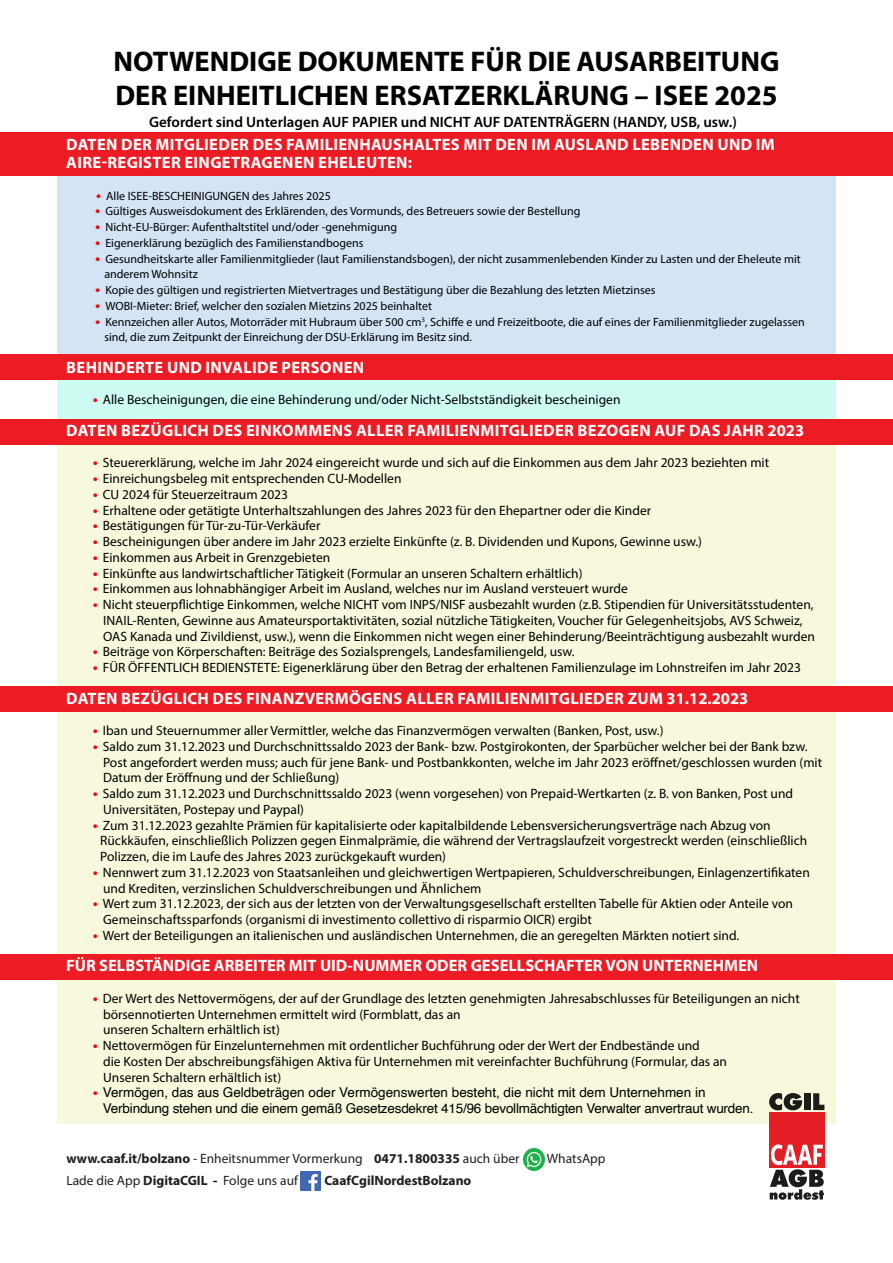
<style>
.page{position:relative;width:893px;height:1263px;background:#fff}
.page>*{position:absolute;margin:0;border:0;box-sizing:border-box;transform-origin:0 0}
.t1{font:700 28.5px/34.2px "Myriad Pro";color:#000}
.t2{font:700 16.5px/18px "Myriad Pro";letter-spacing:.02em;color:#fff}
.t3{font:700 16.5px "Myriad Pro";color:#fff}
.t4{font:600 15px "Myriad Pro";color:#000}
.t5{font:13.5px/15.8px "Myriad Pro";color:#000}
.t6{font:13.5px/15.8px "Helvetica";letter-spacing:-.015em;color:#000}
.t7{font:13.5px "Myriad Pro";color:#201f1f}
.t8{font:700 13.5px "Myriad Pro";color:#201f1f}
.t9{font:12px/15.8px "Myriad Pro";color:#000}
.s1{font-family:"Trebuchet MS";font-size:13.5px;color:#f20d0d}
.s2{font-family:"Trebuchet MS";color:#f20d0d}
.s3{font-weight:700}
.s4{font-weight:700;color:#000}
</style>
<div class="page">
<div style="left:57px;top:443px;width:779px;height:681px;background:#f8f8dd"></div>
<div style="left:57px;top:154px;width:779px;height:208px;background:#d4e4f5"></div>
<div style="left:0;top:132px;width:893px;height:44px;background:#ed1c24"></div>
<div style="left:57px;top:372px;width:779px;height:71px;background:#cdfcf3"></div>
<div style="left:0;top:686px;width:893px;height:25px;background:#ed1c24"></div>
<div style="left:0;top:954px;width:893px;height:26px;background:#ed1c24"></div>
<div style="left:0;top:354px;width:893px;height:25px;background:#ed1c24"></div>
<div style="left:0;top:419px;width:893px;height:26px;background:#ed1c24"></div>
<div style="left:769px;top:1112px;width:55px;height:55px;background:#e41e25"></div>
<svg style="left:769px;top:1144px;width:55px;height:56px"></svg>
<svg style="left:769px;top:1093px;width:33px;height:17px"></svg>
<div style="left:804px;top:1093px;width:6px;height:17px;background:#1e1c1a"></div>
<svg style="left:813px;top:1093px;width:11px;height:17px"></svg>
<img style="left:301px;top:1171px;width:19px;height:20px">
<img style="left:523px;top:1148px;width:21px;height:22px">
<h1 class="t1" style="left:113px;top:47px;width:667px">NOTWENDIGE DOKUMENTE FÜR DIE AUSARBEITUNG<br>DER EINHEITLICHEN ERSATZERKLÄRUNG – ISEE 2025</h1>
<p class="t4" style="left:149px;top:116px;width:589px">Gefordert sind Unterlagen AUF PAPIER und NICHT AUF DATENTRÄGERN (HANDY, USB, usw.)</p>
<p class="t2" style="left:66px;top:137px;width:710px">DATEN DER MITGLIEDER DES FAMILIENHAUSHALTES MIT DEN IM AUSLAND LEBENDEN UND IM<br>AIRE-REGISTER EINGETRAGENEN EHELEUTEN:</p>
<p class="t9" style="left:95px;top:189px;width:237px"><span class="s1">•</span> Alle ISEE-BESCHEINIGUNGEN des Jahres 2025</p>
<p class="t9" style="left:94px;top:204px;width:488px"><span class="s1">•</span> Gültiges Ausweisdokument des Erklärenden, des Vormunds, des Betreuers sowie der Bestellung</p>
<p class="t9" style="left:94px;top:220px;width:304px"><span class="s1">•</span> Nicht-EU-Bürger: Aufenthaltstitel und/oder -genehmigung</p>
<p class="t9" style="left:94px;top:236px;width:271px"><span class="s1">•</span> Eigenerklärung bezüglich des Familienstandbogens</p>
<p class="t9" style="left:104px;top:252px;width:698px;text-indent:-10px"><span class="s1">•</span> Gesundheitskarte aller Familienmitglieder (laut Familienstandsbogen), der nicht zusammenlebenden Kinder zu Lasten und der Eheleute mit anderem Wohnsitz</p>
<p class="t9" style="left:94px;top:283px;width:563px"><span class="s1">•</span> Kopie des gültigen und registrierten Mietvertrages und Bestätigung über die Bezahlung des letzten Mietzinses</p>
<p class="t9" style="left:94px;top:299px;width:339px"><span class="s1">•</span> WOBI-Mieter: Brief, welcher den sozialen Mietzins 2025 beinhaltet</p>
<p class="t9" style="left:104px;top:315px;width:702px;text-indent:-10px"><span class="s1">•</span> Kennzeichen aller Autos, Motorräder mit Hubraum über 500 cm<sup>3</sup>, Schiffe e und Freizeitboote, die auf eines der Familienmitglieder zugelassen sind, die zum Zeitpunkt der Einreichung der DSU-Erklärung im Besitz sind.</p>
<p class="t2" style="left:66px;top:360px;width:299px">BEHINDERTE UND INVALIDE PERSONEN</p>
<p class="t5" style="left:92px;top:393px;width:530px"><span class="s2">•</span> Alle Bescheinigungen, die eine Behinderung und/oder Nicht-Selbstständigkeit bescheinigen</p>
<p class="t2" style="left:66px;top:423px;width:739px">DATEN BEZÜGLICH DES EINKOMMENS ALLER FAMILIENMITGLIEDER BEZOGEN AUF DAS JAHR 2023</p>
<p class="t5" style="left:92px;top:456px;width:679px"><span class="s2">•</span> Steuererklärung, welche im Jahr 2024 eingereicht wurde und sich auf die Einkommen aus dem Jahr 2023 beziehten mit</p>
<p class="t5" style="left:92px;top:472px;width:311px"><span class="s2">•</span> Einreichungsbeleg mit entsprechenden CU-Modellen</p>
<p class="t5" style="left:92px;top:488px;width:198px"><span class="s2">•</span> CU 2024 für Steuerzeitraum 2023</p>
<p class="t5" style="left:92px;top:503px;width:561px"><span class="s2">•</span> Erhaltene oder getätigte Unterhaltszahlungen des Jahres 2023 für den Ehepartner oder die Kinder</p>
<p class="t5" style="left:92px;top:519px;width:230px"><span class="s2">•</span> Bestätigungen für Tür-zu-Tür-Verkäufer</p>
<p class="t5" style="left:92px;top:535px;width:612px"><span class="s2">•</span> Bescheinigungen über andere im Jahr 2023 erzielte Einkünfte (z. B. Dividenden und Kupons, Gewinne usw.)</p>
<p class="t5" style="left:92px;top:551px;width:240px"><span class="s2">•</span> Einkommen aus Arbeit in Grenzgebieten</p>
<p class="t5" style="left:92px;top:566px;width:492px"><span class="s2">•</span> Einkünfte aus landwirtschaftlicher Tätigkeit (Formular an unseren Schaltern erhältlich)</p>
<p class="t5" style="left:92px;top:582px;width:538px"><span class="s2">•</span> Einkommen aus lohnabhängiger Arbeit im Ausland, welches nur im Ausland versteuert wurde</p>
<p class="t5" style="left:103px;top:598px;width:713px;text-indent:-11px"><span class="s2">•</span> Nicht steuerpflichtige Einkommen, welche NICHT vom INPS/NISF ausbezahlt wurden (z.B. Stipendien für Universitätsstudenten,<br>INAIL-Renten, Gewinne aus Amateursportaktivitäten, sozial nützliche Tätigkeiten, Voucher für Gelegenheitsjobs, AVS Schweiz,<br>OAS Kanada und Zivildienst, usw.), wenn die Einkommen nicht wegen einer Behinderung/Beeinträchtigung ausbezahlt wurden</p>
<p class="t5" style="left:92px;top:645px;width:485px"><span class="s2">•</span> Beiträge von Körperschaften: Beiträge des Sozialsprengels, Landesfamiliengeld, usw.</p>
<p class="t5" style="left:92px;top:661px;width:711px"><span class="s2">•</span> FÜR ÖFFENTLICH BEDIENSTETE: Eigenerklärung über den Betrag der erhaltenen Familienzulage im Lohnstreifen im Jahr 2023</p>
<p class="t2" style="left:66px;top:690px;width:684px">DATEN BEZÜGLICH DES FINANZVERMÖGENS ALLER FAMILIENMITGLIEDER ZUM 31.12.2023</p>
<p class="t5" style="left:92px;top:724px;width:573px"><span class="s2">•</span> Iban und Steuernummer aller Vermittler, welche das Finanzvermögen verwalten (Banken, Post, usw.)</p>
<p class="t5" style="left:103px;top:740px;width:721px;text-indent:-11px"><span class="s2">•</span> Saldo zum 31.12.2023 und Durchschnittssaldo 2023 der Bank- bzw. Postgirokonten, der Sparbücher welcher bei der Bank bzw.<br>Post angefordert werden muss; auch für jene Bank- und Postbankkonten, welche im Jahr 2023 eröffnet/geschlossen wurden (mit<br>Datum der Eröffnung und der Schließung)</p>
<p class="t5" style="left:103px;top:787px;width:691px;text-indent:-11px"><span class="s2">•</span> Saldo zum 31.12.2023 und Durchschnittssaldo 2023 (wenn vorgesehen) von Prepaid-Wertkarten (z. B. von Banken, Post und<br>Universitäten, Postepay und Paypal)</p>
<p class="t5" style="left:100px;top:818px;width:709px;text-indent:-9px"><span class="s2">•</span> Zum 31.12.2023 gezahlte Prämien für kapitalisierte oder kapitalbildende Lebensversicherungsverträge nach Abzug von<br>Rückkäufen, einschließlich Polizzen gegen Einmalprämie, die während der Vertragslaufzeit vorgestreckt werden (einschließlich<br>Polizzen, die im Laufe des Jahres 2023 zurückgekauft wurden)</p>
<p class="t5" style="left:103px;top:866px;width:708px;text-indent:-11px"><span class="s2">•</span> Nennwert zum 31.12.2023 von Staatsanleihen und gleichwertigen Wertpapieren, Schuldverschreibungen, Einlagenzertifikaten und Krediten, verzinslichen Schuldverschreibungen und Ähnlichem</p>
<p class="t5" style="left:103px;top:897px;width:691px;text-indent:-11px"><span class="s2">•</span> Wert zum 31.12.2023, der sich aus der letzten von der Verwaltungsgesellschaft erstellten Tabelle für Aktien oder Anteile von<br>Gemeinschaftssparfonds (organismi di investimento collettivo di risparmio OICR) ergibt</p>
<p class="t5" style="left:92px;top:929px;width:649px"><span class="s2">•</span> Wert der Beteiligungen an italienischen und ausländischen Unternehmen, die an geregelten Märkten notiert sind.</p>
<p class="t3" style="left:66px;top:959px;width:694px">FÜR SELBSTÄNDIGE ARBEITER MIT UID-NUMMER ODER GESELLSCHAFTER VON UNTERNEHMEN</p>
<p class="t5" style="left:103px;top:992px;width:698px;text-indent:-11px"><span class="s2">•</span> Der Wert des Nettovermögens, der auf der Grundlage des letzten genehmigten Jahresabschlusses für Beteiligungen an nicht börsennotierten Unternehmen ermittelt wird (Formblatt, das an<br>unseren Schaltern erhältlich ist)</p>
<p class="t5" style="left:103px;top:1039px;width:625px;text-indent:-11px"><span class="s2">•</span> Nettovermögen für Einzelunternehmen mit ordentlicher Buchführung oder der Wert der Endbestände und<br>die Kosten Der abschreibungsfähigen Aktiva für Unternehmen mit vereinfachter Buchführung (Formular, das an<br>Unseren Schaltern erhältlich ist)</p>
<p class="t6" style="left:103px;top:1085px;width:652px;text-indent:-11px"><span class="s2">•</span> Vermögen, das aus Geldbeträgen oder Vermögenswerten besteht, die nicht mit dem Unternehmen in<br>Verbindung stehen und die einem gemäß Gesetzesdekret 415/96 bevollmächtigten Verwalter anvertraut wurden.</p>
<p class="t7" style="left:66px;top:1152px;width:455px"><span class="s3">www.caaf.it/bolzano</span> - Enheitsnummer Vormerkung <span class="s3">0471.1800335</span> auch über</p>
<p class="t7" style="left:547px;top:1152px;width:60px">WhatsApp</p>
<p class="t7" style="left:66px;top:1174px;width:233px">Lade die App <span class="s3">DigitaCGIL</span> <span class="s4">-</span> Folge uns auf</p>
<p class="t8" style="left:324px;top:1174px;width:149px">CaafCgilNordestBolzano</p>
</div>
